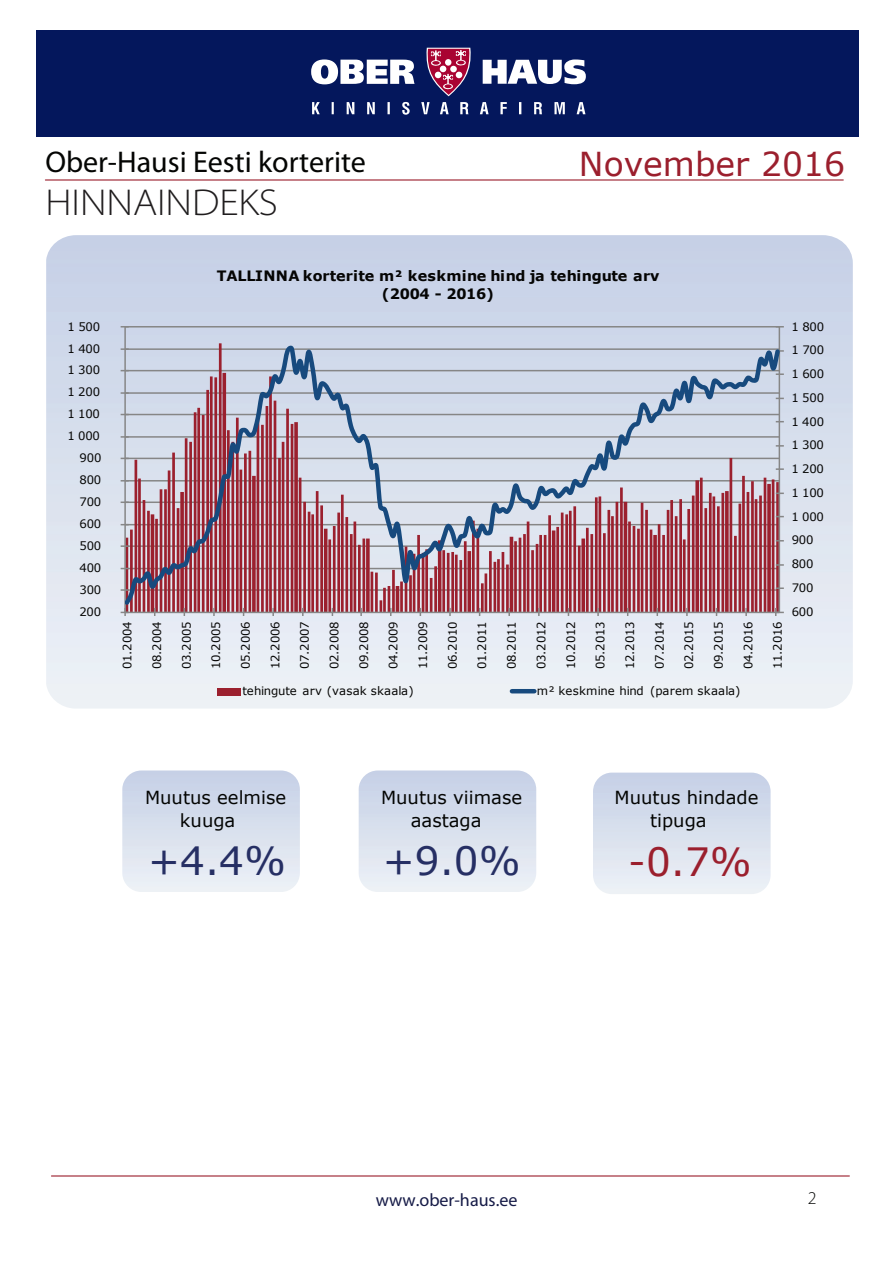
<style>
.page{position:relative;width:893px;height:1263px;background:#fff}
.page>*{position:absolute;margin:0;border:0;box-sizing:border-box;transform-origin:0 0}
.t1{font:39px "Verdana";color:#262f64}
.t2{font:39px "Verdana";color:#9b1f2d}
.t3{font:300 semi-expanded 37.5px "Myriad Pro";color:#201d1e}
.t4{font:33px "Verdana";color:#9b1f2d}
.t5{font:30px "Myriad Pro";color:#040503}
.t6{font:18px/22.4px "Verdana";color:#040503}
.t7{font:18px "Myriad Pro";color:#161b47}
.t8{font:300 18px "Myriad Pro";color:#040503}
.t9{font:700 14.4px/17.9px "Verdana";color:#050504;text-align:center}
.t10{font:11.7px "Verdana";letter-spacing:-.02em;color:#050504}
.t11{font:11.7px "Verdana";letter-spacing:.015em;color:#050504}
</style>
<div class="page">
<img style="left:46px;top:235px;width:806px;height:474px">
<hr style="left:45px;top:179px;width:798px;height:2px;background:#9b1f2d">
<hr style="left:51px;top:1175px;width:798px;height:2px;background:#9b1f2d">
<div style="left:36px;top:30px;width:822px;height:107px;background:#04175c"></div>
<svg style="left:311px;top:59px;width:103px;height:25px"></svg>
<svg style="left:482px;top:59px;width:104px;height:25px"></svg>
<svg style="left:426px;top:48px;width:45px;height:48px"></svg>
<svg style="left:312px;top:102px;width:273px;height:13px"></svg>
<hr style="left:125px;top:326px;width:654px;height:2px;background:#868686">
<hr style="left:778px;top:327px;width:2px;height:285px;background:#868686">
<hr style="left:124px;top:327px;width:2px;height:285px;background:#868686">
<hr style="left:125px;top:612px;width:654px;height:1px;background:#868686">
<svg style="left:775px;top:608px;width:8px;height:8px"></svg>
<svg style="left:745px;top:609px;width:2px;height:7px"></svg>
<svg style="left:715px;top:609px;width:2px;height:7px"></svg>
<svg style="left:656px;top:609px;width:2px;height:7px"></svg>
<svg style="left:597px;top:609px;width:2px;height:7px"></svg>
<svg style="left:567px;top:609px;width:2px;height:7px"></svg>
<svg style="left:508px;top:609px;width:2px;height:7px"></svg>
<svg style="left:449px;top:609px;width:2px;height:7px"></svg>
<svg style="left:419px;top:609px;width:2px;height:7px"></svg>
<svg style="left:360px;top:609px;width:2px;height:7px"></svg>
<svg style="left:331px;top:609px;width:2px;height:7px"></svg>
<svg style="left:272px;top:609px;width:2px;height:7px"></svg>
<svg style="left:213px;top:609px;width:2px;height:7px"></svg>
<svg style="left:183px;top:609px;width:2px;height:7px"></svg>
<svg style="left:121px;top:608px;width:8px;height:8px"></svg>
<svg style="left:125px;top:343px;width:656px;height:266px;background:#bca3b2"></svg>
<div style="left:217px;top:688px;width:23px;height:7px;background:#9b202e"></div>
<hr style="left:512px;top:689px;width:22px;height:4px;background:#174a7e">
<h3 class="t5" style="left:45px;top:144px;width:322px">Ober-Hausi Eesti korterite</h3>
<h2 class="t3" style="left:45px;top:180px;width:234px">HINNAINDEKS</h2>
<h3 class="t4" style="left:579px;top:151px;width:267px">November 2016</h3>
<p class="t10" style="left:68px;top:322px;width:34px">1 500</p>
<p class="t10" style="left:68px;top:344px;width:34px">1 400</p>
<p class="t10" style="left:67px;top:366px;width:34px">1 300</p>
<p class="t10" style="left:67px;top:388px;width:34px">1 200</p>
<p class="t10" style="left:67px;top:409px;width:34px">1 100</p>
<p class="t10" style="left:67px;top:431px;width:34px">1 000</p>
<p class="t10" style="left:80px;top:453px;width:23px">900</p>
<p class="t10" style="left:80px;top:475px;width:23px">800</p>
<p class="t10" style="left:80px;top:497px;width:23px">700</p>
<p class="t10" style="left:80px;top:519px;width:23px">600</p>
<p class="t10" style="left:79px;top:541px;width:23px">500</p>
<p class="t10" style="left:79px;top:563px;width:23px">400</p>
<p class="t10" style="left:79px;top:585px;width:23px">300</p>
<p class="t10" style="left:79px;top:607px;width:23px">200</p>
<p class="t9" style="left:217px;top:268px;width:444px">TALLINNA korterite m² keskmine hind ja tehingute arv (2004 - 2016)</p>
<p class="t10" style="left:123px;top:669px;width:49px;rotate:-90deg">01.2004</p>
<p class="t10" style="left:152px;top:669px;width:49px;rotate:-90deg">08.2004</p>
<p class="t10" style="left:182px;top:669px;width:49px;rotate:-90deg">03.2005</p>
<p class="t10" style="left:211px;top:669px;width:49px;rotate:-90deg">10.2005</p>
<p class="t10" style="left:241px;top:669px;width:49px;rotate:-90deg">05.2006</p>
<p class="t10" style="left:270px;top:669px;width:49px;rotate:-90deg">12.2006</p>
<p class="t10" style="left:300px;top:669px;width:49px;rotate:-90deg">07.2007</p>
<p class="t10" style="left:329px;top:669px;width:49px;rotate:-90deg">02.2008</p>
<p class="t10" style="left:359px;top:669px;width:49px;rotate:-90deg">09.2008</p>
<p class="t10" style="left:389px;top:669px;width:49px;rotate:-90deg">04.2009</p>
<p class="t10" style="left:418px;top:669px;width:49px;rotate:-90deg">11.2009</p>
<p class="t10" style="left:448px;top:669px;width:49px;rotate:-90deg">06.2010</p>
<p class="t10" style="left:477px;top:669px;width:49px;rotate:-90deg">01.2011</p>
<p class="t10" style="left:507px;top:669px;width:49px;rotate:-90deg">08.2011</p>
<p class="t10" style="left:536px;top:669px;width:49px;rotate:-90deg">03.2012</p>
<p class="t10" style="left:566px;top:669px;width:49px;rotate:-90deg">10.2012</p>
<p class="t10" style="left:595px;top:669px;width:49px;rotate:-90deg">05.2013</p>
<p class="t10" style="left:625px;top:669px;width:49px;rotate:-90deg">12.2013</p>
<p class="t10" style="left:654px;top:669px;width:49px;rotate:-90deg">07.2014</p>
<p class="t10" style="left:684px;top:669px;width:49px;rotate:-90deg">02.2015</p>
<p class="t10" style="left:714px;top:669px;width:49px;rotate:-90deg">09.2015</p>
<p class="t10" style="left:743px;top:669px;width:49px;rotate:-90deg">04.2016</p>
<p class="t10" style="left:773px;top:669px;width:49px;rotate:-90deg">11.2016</p>
<p class="t11" style="left:242px;top:686px;width:173px">tehingute arv (vasak skaala)</p>
<p class="t11" style="left:537px;top:686px;width:205px">m² keskmine hind (parem skaala)</p>
<p class="t10" style="left:791px;top:322px;width:34px">1 800</p>
<p class="t10" style="left:791px;top:345px;width:34px">1 700</p>
<p class="t10" style="left:791px;top:369px;width:34px">1 600</p>
<p class="t10" style="left:791px;top:393px;width:34px">1 500</p>
<p class="t10" style="left:791px;top:417px;width:34px">1 400</p>
<p class="t10" style="left:791px;top:441px;width:34px">1 300</p>
<p class="t10" style="left:791px;top:464px;width:34px">1 200</p>
<p class="t10" style="left:791px;top:488px;width:34px">1 100</p>
<p class="t10" style="left:791px;top:512px;width:34px">1 000</p>
<p class="t10" style="left:791px;top:536px;width:23px">900</p>
<p class="t10" style="left:791px;top:559px;width:23px">800</p>
<p class="t10" style="left:791px;top:583px;width:23px">700</p>
<p class="t10" style="left:791px;top:607px;width:23px">600</p>
<h3 class="t6" style="left:145px;top:788px;width:143px">Muutus eelmise</h3>
<h3 class="t6" style="left:180px;top:811px;width:57px">kuuga</h3>
<h1 class="t1" style="left:148px;top:845px;width:139px">+4.4%</h1>
<h3 class="t6" style="left:410px;top:788px;width:113px;text-indent:-30px">Muutus viimase aastaga</h3>
<h3 class="t6" style="left:650px;top:788px;width:110px;text-indent:-35px">Muutus hindade tipuga</h3>
<h1 class="t1" style="left:383px;top:846px;width:139px">+9.0%</h1>
<h1 class="t2" style="left:628px;top:847px;width:125px">-0.7%</h1>
<h3 class="t7" style="left:376px;top:1189px;width:143px">www.ober-haus.ee</h3>
<h3 class="t8" style="left:808px;top:1187px;width:10px">2</h3>
</div>
